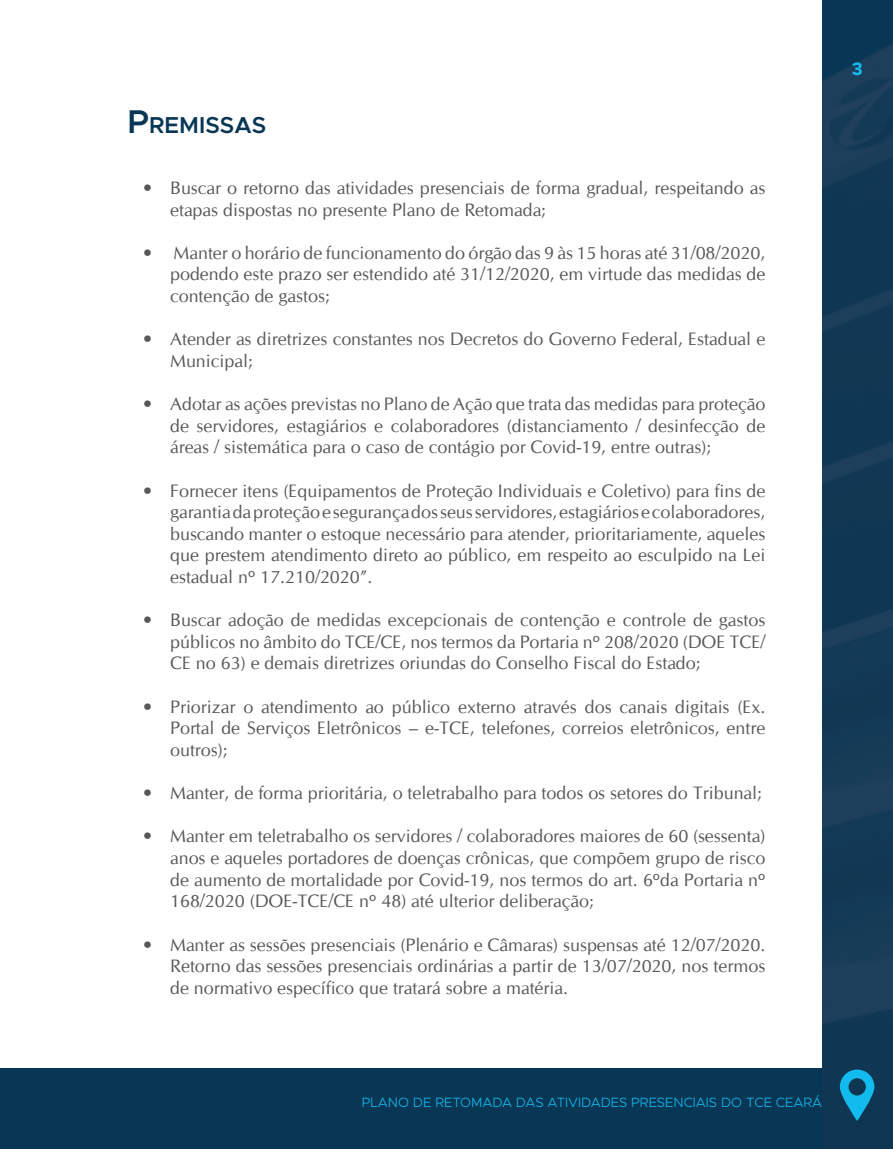
<style>
.page{position:relative;width:893px;height:1149px;background:#fff}
.page>*{position:absolute;margin:0;border:0;box-sizing:border-box;transform-origin:0 0}
.t1{font:600 23.1px "Metropolis";color:#083655}
.t2{font:18px/21.6px "CG Omega";color:#57585a;text-align:justify}
.t3{font:700 18px "Metropolis";color:#12bbee}
.t4{font:300 13.5px "Metropolis";color:#12bbee}
.s1{font-size:33px}
</style>
<div class="page">
<div style="left:1px;top:0;width:892px;height:1148px;background:#083655"></div>
<div style="left:0;top:0;width:822px;height:1066px;background:#fff"></div>
<img style="left:822px;top:44px;width:71px;height:1077px">
<svg style="left:840px;top:1069px;width:34px;height:51px"></svg>
<p class="t1" style="left:128px;top:110px;width:140px"><span class="s1">P</span>REMISSAS</p>
<p class="t2" style="left:170px;top:177px;width:597px;text-indent:-27px">• Buscar o retorno das atividades presenciais de forma gradual, respeitando as etapas dispostas no presente Plano de Retomada;</p>
<p class="t2" style="left:170px;top:242px;width:597px;text-indent:-27px">• Manter o horário de funcionamento do órgão das 9 às 15 horas até 31/08/2020, podendo este prazo ser estendido até 31/12/2020, em virtude das medidas de contenção de gastos;</p>
<p class="t2" style="left:170px;top:328px;width:597px;text-indent:-27px">• Atender as diretrizes constantes nos Decretos do Governo Federal, Estadual e<br>Municipal;</p>
<p class="t2" style="left:170px;top:393px;width:597px;text-indent:-27px">• Adotar as ações previstas no Plano de Ação que trata das medidas para proteção de servidores, estagiários e colaboradores (distanciamento / desinfecção de áreas / sistemática para o caso de contágio por Covid-19, entre outras);</p>
<p class="t2" style="left:170px;top:479px;width:597px;text-indent:-27px">• Fornecer itens (Equipamentos de Proteção Individuais e Coletivo) para fins de garantia da proteção e segurança dos seus servidores, estagiários e colaboradores, buscando manter o estoque necessário para atender, prioritariamente, aqueles que prestem atendimento direto ao público, em respeito ao esculpido na Lei estadual nº 17.210/2020”.</p>
<p class="t2" style="left:170px;top:609px;width:597px;text-indent:-27px">• Buscar adoção de medidas excepcionais de contenção e controle de gastos públicos no âmbito do TCE/CE, nos termos da Portaria nº 208/2020 (DOE TCE/ CE no 63) e demais diretrizes oriundas do Conselho Fiscal do Estado;</p>
<p class="t2" style="left:170px;top:695px;width:597px;text-indent:-27px">• Priorizar o atendimento ao público externo através dos canais digitais (Ex.<br>Portal de Serviços Eletrônicos – e-TCE, telefones, correios eletrônicos, entre outros);</p>
<p class="t2" style="left:143px;top:782px;width:621px">• Manter, de forma prioritária, o teletrabalho para todos os setores do Tribunal;</p>
<p class="t2" style="left:170px;top:825px;width:597px;text-indent:-27px">• Manter em teletrabalho os servidores / colaboradores maiores de 60 (sessenta) anos e aqueles portadores de doenças crônicas, que compõem grupo de risco de aumento de mortalidade por Covid-19, nos termos do art. 6ºda Portaria nº 168/2020 (DOE-TCE/CE nº 48) até ulterior deliberação;</p>
<p class="t2" style="left:170px;top:933px;width:597px;text-indent:-27px">• Manter as sessões presenciais (Plenário e Câmaras) suspensas até 12/07/2020.<br>Retorno das sessões presenciais ordinárias a partir de 13/07/2020, nos termos de normativo específico que tratará sobre a matéria.</p>
<p class="t3" style="left:852px;top:57px;width:12px">3</p>
<p class="t4" style="left:362px;top:1093px;width:462px">PLANO DE RETOMADA DAS ATIVIDADES PRESENCIAIS DO TCE CEARÁ</p>
</div>
